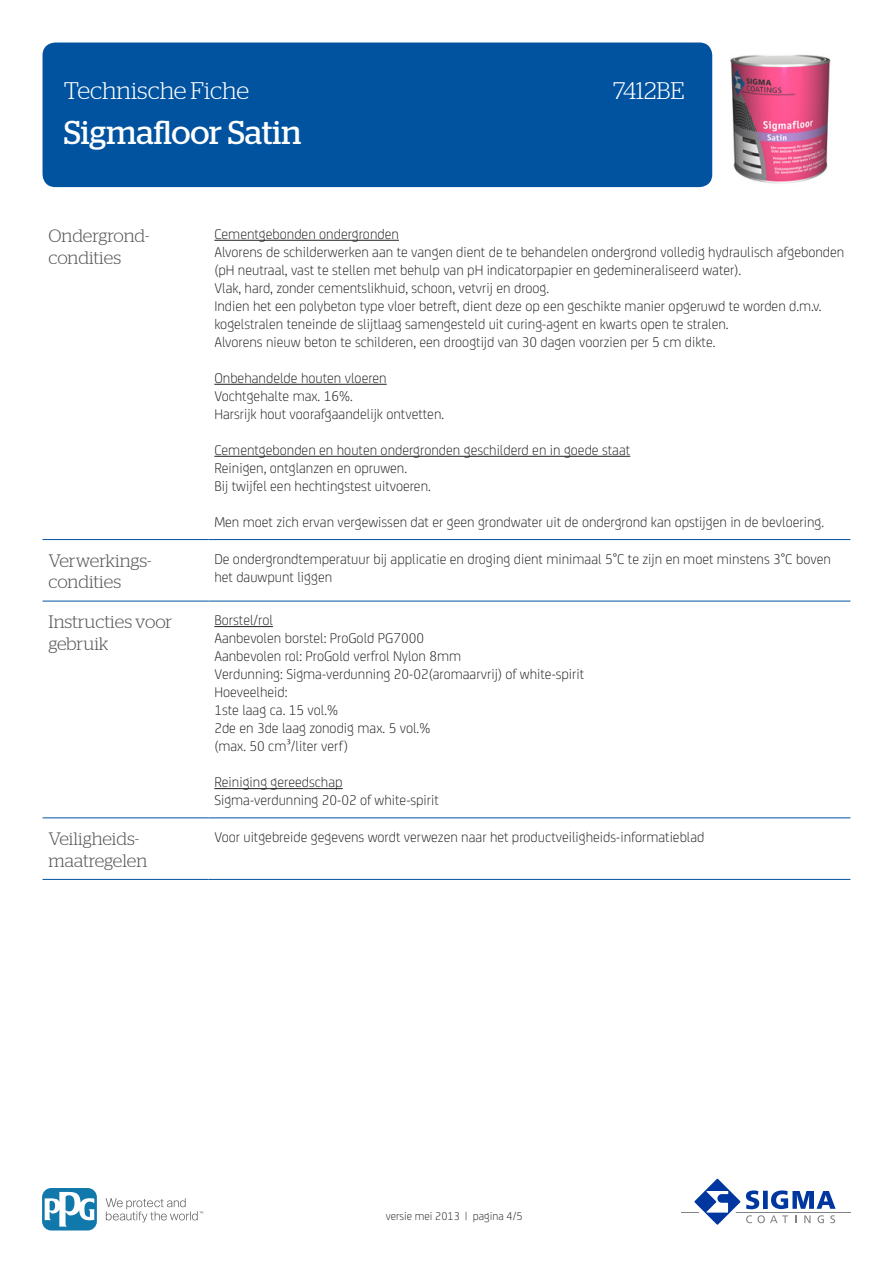
<style>
.page{position:relative;width:893px;height:1263px;background:#fff}
.page>*{position:absolute;margin:0;border:0;box-sizing:border-box;transform-origin:0 0}
.t1{font:33px "Stag";color:#fff}
.t2{font:300 24px "Stag";color:#fff}
.KOP{font:300 18px/21.6px "Stag";letter-spacing:-.005em;color:#57585a}
.BODY{font:300 15px/18px "FS Joey";color:#231f20}
.t3{font:300 12px "FS Joey";color:#231f20}
</style>
<div class="page">
<div style="left:43px;top:43px;width:669px;height:144px;background:#0153a0;border-radius:13px"></div>
<hr style="left:681px;top:1211px;width:169px;height:1px;background:#808285">
<svg style="left:689px;top:1178px;width:147px;height:47px"></svg>
<svg style="left:106px;top:1198px;width:97px;height:24px"></svg>
<svg style="left:43px;top:1188px;width:54px;height:42px"></svg>
<svg style="left:45px;top:1191px;width:49px;height:35px"></svg>
<hr style="left:43px;top:539px;width:165px;height:1px;background:#0153a0">
<hr style="left:208px;top:539px;width:642px;height:1px;background:#0153a0">
<hr style="left:43px;top:601px;width:165px;height:1px;background:#0153a0">
<hr style="left:208px;top:601px;width:642px;height:1px;background:#0153a0">
<hr style="left:43px;top:817px;width:165px;height:1px;background:#0153a0">
<hr style="left:208px;top:817px;width:642px;height:1px;background:#0153a0">
<hr style="left:43px;top:879px;width:165px;height:1px;background:#0153a0">
<hr style="left:208px;top:879px;width:642px;height:1px;background:#0153a0">
<hr style="left:214px;top:240px;width:185px;height:1px;background:#231f20">
<hr style="left:214px;top:384px;width:173px;height:1px;background:#231f20">
<hr style="left:214px;top:456px;width:416px;height:1px;background:#231f20">
<hr style="left:214px;top:626px;width:59px;height:1px;background:#231f20">
<hr style="left:214px;top:788px;width:129px;height:1px;background:#231f20">
<img style="left:730px;top:54px;width:101px;height:130px">
<h2 class="t2" style="left:64px;top:77px;width:187px">Technische Fiche</h2>
<h2 class="t2" style="left:613px;top:77px;width:73px">7412BE</h2>
<h1 class="t1" style="left:64px;top:114px;width:239px">Sigmafloor Satin</h1>
<p class="KOP" style="left:49px;top:225px;width:102px">Ondergrond&shy;condities</p>
<p class="BODY" style="left:214px;top:224px;width:632px">Cementgebonden ondergronden<br>Alvorens de schilderwerken aan te vangen dient de te behandelen ondergrond volledig hydraulisch afgebonden (pH neutraal, vast te stellen met behulp van pH indicatorpapier en gedemineraliseerd water).<br>Vlak, hard, zonder cementslikhuid, schoon, vetvrij en droog.<br>Indien het een polybeton type vloer betreft, dient deze op een geschikte manier opgeruwd te worden d.m.v. kogelstralen teneinde de slijtlaag samengesteld uit curing-agent en kwarts open te stralen.<br>Alvorens nieuw beton te schilderen, een droogtijd van 30 dagen voorzien per 5 cm dikte.</p>
<p class="BODY" style="left:214px;top:368px;width:231px">Onbehandelde houten vloeren<br>Vochtgehalte max. 16%.<br>Harsrijk hout voorafgaandelijk ontvetten.</p>
<p class="BODY" style="left:214px;top:440px;width:417px">Cementgebonden en houten ondergronden geschilderd en in goede staat<br>Reinigen, ontglanzen en opruwen.<br>Bij twijfel een hechtingstest uitvoeren.</p>
<p class="BODY" style="left:214px;top:512px;width:611px">Men moet zich ervan vergewissen dat er geen grondwater uit de ondergrond kan opstijgen in de bevloering.</p>
<p class="KOP" style="left:49px;top:549px;width:104px">Verwerkings&shy;condities</p>
<p class="BODY" style="left:214px;top:549px;width:618px">De ondergrondtemperatuur bij applicatie en droging dient minimaal 5°C te zijn en moet minstens 3°C boven het dauwpunt liggen</p>
<p class="KOP" style="left:49px;top:611px;width:125px">Instructies voor gebruik</p>
<p class="BODY" style="left:214px;top:610px;width:371px">Borstel/rol<br>Aanbevolen borstel: ProGold PG7000<br>Aanbevolen rol: ProGold verfrol Nylon 8mm<br>Verdunning: Sigma-verdunning 20-02(aromaarvrij) of white-spirit<br>Hoeveelheid:<br>1ste laag ca. 15 vol.%<br>2de en 3de laag zonodig max. 5 vol.%<br>(max. 50 cm³/liter verf)</p>
<p class="BODY" style="left:214px;top:772px;width:226px">Reiniging gereedschap<br>Sigma-verdunning 20-02 of white-spirit</p>
<p class="KOP" style="left:49px;top:828px;width:100px">Veiligheids&shy;maatregelen</p>
<p class="BODY" style="left:214px;top:827px;width:492px">Voor uitgebreide gegevens wordt verwezen naar het productveiligheids-informatieblad</p>
<p class="t3" style="left:386px;top:1208px;width:138px">versie mei 2013 | pagina 4/5</p>
</div>
